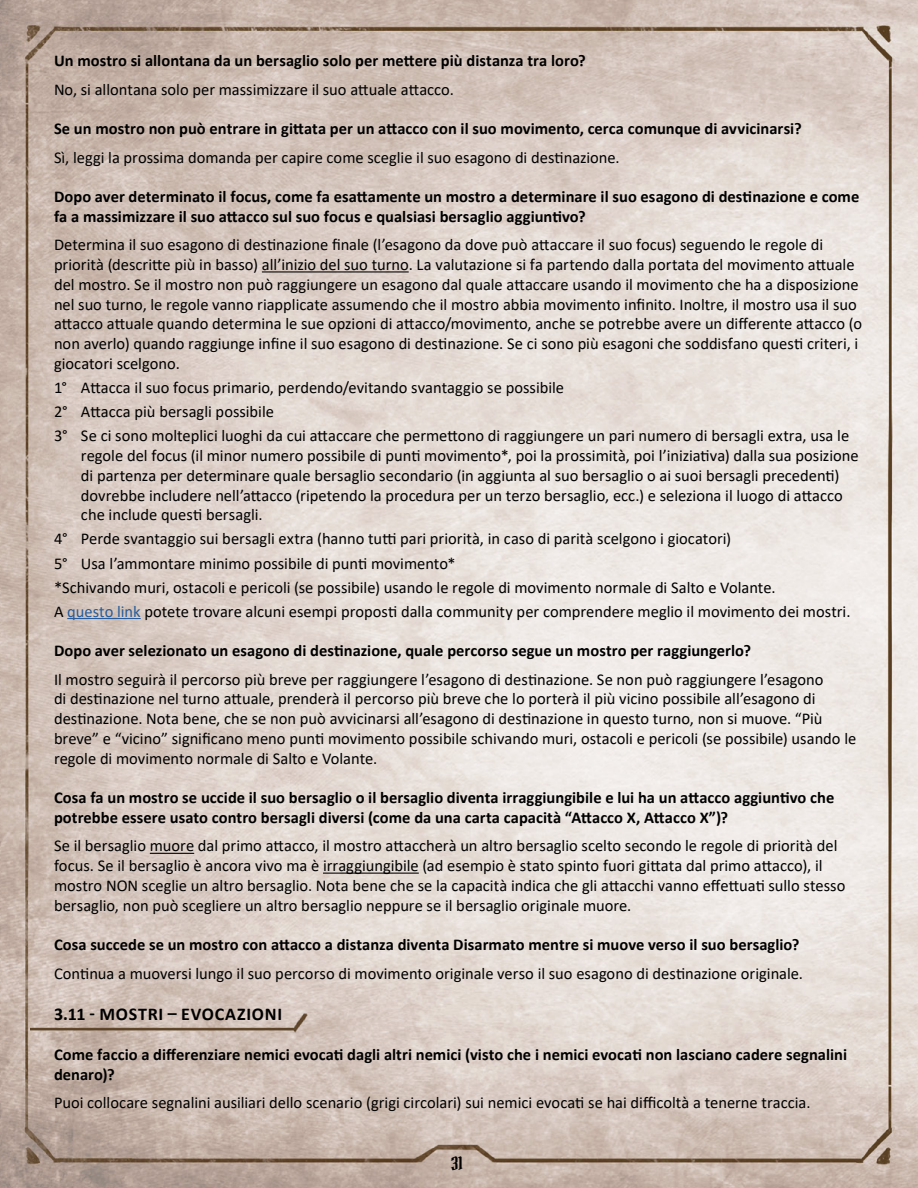
<style>
.page{position:relative;width:918px;height:1188px;background:#fff}
.page>*{position:absolute;margin:0;border:0;box-sizing:border-box;transform-origin:0 0}
.t1{font:700 18px "Calibri";letter-spacing:.04em;color:#000}
.t2{font:18px "Pirata One";color:#000}
.t3{font:16.5px/19.8px "Calibri";color:#000}
.t4{font:700 16.5px/19.8px "Calibri";color:#000}
.s1{color:#275b9b}
</style>
<div class="page">
<img style="left:0;top:0;width:918px;height:1188px">
<hr style="left:262px;top:271px;width:147px;height:1px;background:#000">
<hr style="left:67px;top:618px;width:74px;height:1px;background:#275b9b">
<hr style="left:150px;top:853px;width:44px;height:1px;background:#000">
<hr style="left:323px;top:873px;width:96px;height:1px;background:#000">
<img style="left:31px;top:975px;width:291px;height:108px">
<p class="t4" style="left:54px;top:51px;width:533px">Un mostro si allontana da un bersaglio solo per mettere più distanza tra loro?</p>
<p class="t3" style="left:54px;top:79px;width:401px">No, si allontana solo per massimizzare il suo attuale attacco.</p>
<p class="t4" style="left:54px;top:119px;width:749px">Se un mostro non può entrare in gittata per un attacco con il suo movimento, cerca comunque di avvicinarsi?</p>
<p class="t3" style="left:54px;top:147px;width:567px">Sì, leggi la prossima domanda per capire come sceglie il suo esagono di destinazione.</p>
<p class="t4" style="left:54px;top:187px;width:807px">Dopo aver determinato il focus, come fa esattamente un mostro a determinare il suo esagono di destinazione e come fa a massimizzare il suo attacco sul suo focus e qualsiasi bersaglio aggiuntivo?</p>
<p class="t3" style="left:54px;top:234px;width:810px">Determina il suo esagono di destinazione finale (l’esagono da dove può attaccare il suo focus) seguendo le regole di priorità (descritte più in basso) all’inizio del suo turno. La valutazione si fa partendo dalla portata del movimento attuale del mostro. Se il mostro non può raggiungere un esagono dal quale attaccare usando il movimento che ha a disposizione nel suo turno, le regole vanno riapplicate assumendo che il mostro abbia movimento infinito. Inoltre, il mostro usa il suo attacco attuale quando determina le sue opzioni di attacco/movimento, anche se potrebbe avere un differente attacco (o non averlo) quando raggiunge infine il suo esagono di destinazione. Se ci sono più esagoni che soddisfano questi criteri, i giocatori scelgono.</p>
<p class="t3" style="left:54px;top:375px;width:797px;line-height:24px">1° Attacca il suo focus primario, perdendo/evitando svantaggio se possibile<br>2° Attacca più bersagli possibile<br>3° Se ci sono molteplici luoghi da cui attaccare che permettono di raggiungere un pari numero di bersagli extra, usa le</p>
<p class="t3" style="left:81px;top:445px;width:779px">regole del focus (il minor numero possibile di punti movimento*, poi la prossimità, poi l’iniziativa) dalla sua posizione di partenza per determinare quale bersaglio secondario (in aggiunta al suo bersaglio o ai suoi bersagli precedenti) dovrebbe includere nell’attacco (ripetendo la procedura per un terzo bersaglio, ecc.) e seleziona il luogo di attacco che include questi bersagli.</p>
<p class="t3" style="left:54px;top:527px;width:798px;line-height:24px">4° Perde svantaggio sui bersagli extra (hanno tutti pari priorità, in caso di parità scelgono i giocatori)<br>5° Usa l’ammontare minimo possibile di punti movimento*<br>*Schivando muri, ostacoli e pericoli (se possibile) usando le regole di movimento normale di Salto e Volante.<br>A <span class="s1">questo link</span> potete trovare alcuni esempi proposti dalla community per comprendere meglio il movimento dei mostri.</p>
<p class="t4" style="left:54px;top:641px;width:699px">Dopo aver selezionato un esagono di destinazione, quale percorso segue un mostro per raggiungerlo?</p>
<p class="t3" style="left:54px;top:669px;width:804px">Il mostro seguirà il percorso più breve per raggiungere l’esagono di destinazione. Se non può raggiungere l’esagono<br>di destinazione nel turno attuale, prenderà il percorso più breve che lo porterà il più vicino possibile all’esagono di destinazione. Nota bene, che se non può avvicinarsi all’esagono di destinazione in questo turno, non si muove. “Più breve” e “vicino” significano meno punti movimento possibile schivando muri, ostacoli e pericoli (se possibile) usando le regole di movimento normale di Salto e Volante.</p>
<p class="t4" style="left:54px;top:788px;width:782px">Cosa fa un mostro se uccide il suo bersaglio o il bersaglio diventa irraggiungibile e lui ha un attacco aggiuntivo che potrebbe essere usato contro bersagli diversi (come da una carta capacità “Attacco X, Attacco X”)?</p>
<p class="t3" style="left:54px;top:836px;width:793px">Se il bersaglio muore dal primo attacco, il mostro attaccherà un altro bersaglio scelto secondo le regole di priorità del focus. Se il bersaglio è ancora vivo ma è irraggiungibile (ad esempio è stato spinto fuori gittata dal primo attacco), il mostro NON sceglie un altro bersaglio. Nota bene che se la capacità indica che gli attacchi vanno effettuati sullo stesso bersaglio, non può scegliere un altro bersaglio neppure se il bersaglio originale muore.</p>
<p class="t4" style="left:54px;top:935px;width:747px">Cosa succede se un mostro con attacco a distanza diventa Disarmato mentre si muove verso il suo bersaglio?</p>
<p class="t3" style="left:54px;top:963px;width:751px">Continua a muoversi lungo il suo percorso di movimento originale verso il suo esagono di destinazione originale.</p>
<p class="t1" style="left:54px;top:1001px;width:230px">3.11 - MOSTRI – EVOCAZIONI</p>
<p class="t4" style="left:54px;top:1044px;width:795px">Come faccio a differenziare nemici evocati dagli altri nemici (visto che i nemici evocati non lasciano cadere segnalini denaro)?</p>
<p class="t3" style="left:54px;top:1092px;width:758px">Puoi collocare segnalini ausiliari dello scenario (grigi circolari) sui nemici evocati se hai difficoltà a tenerne traccia.</p>
<p class="t2" style="left:451px;top:1152px;width:13px">31</p>
</div>
